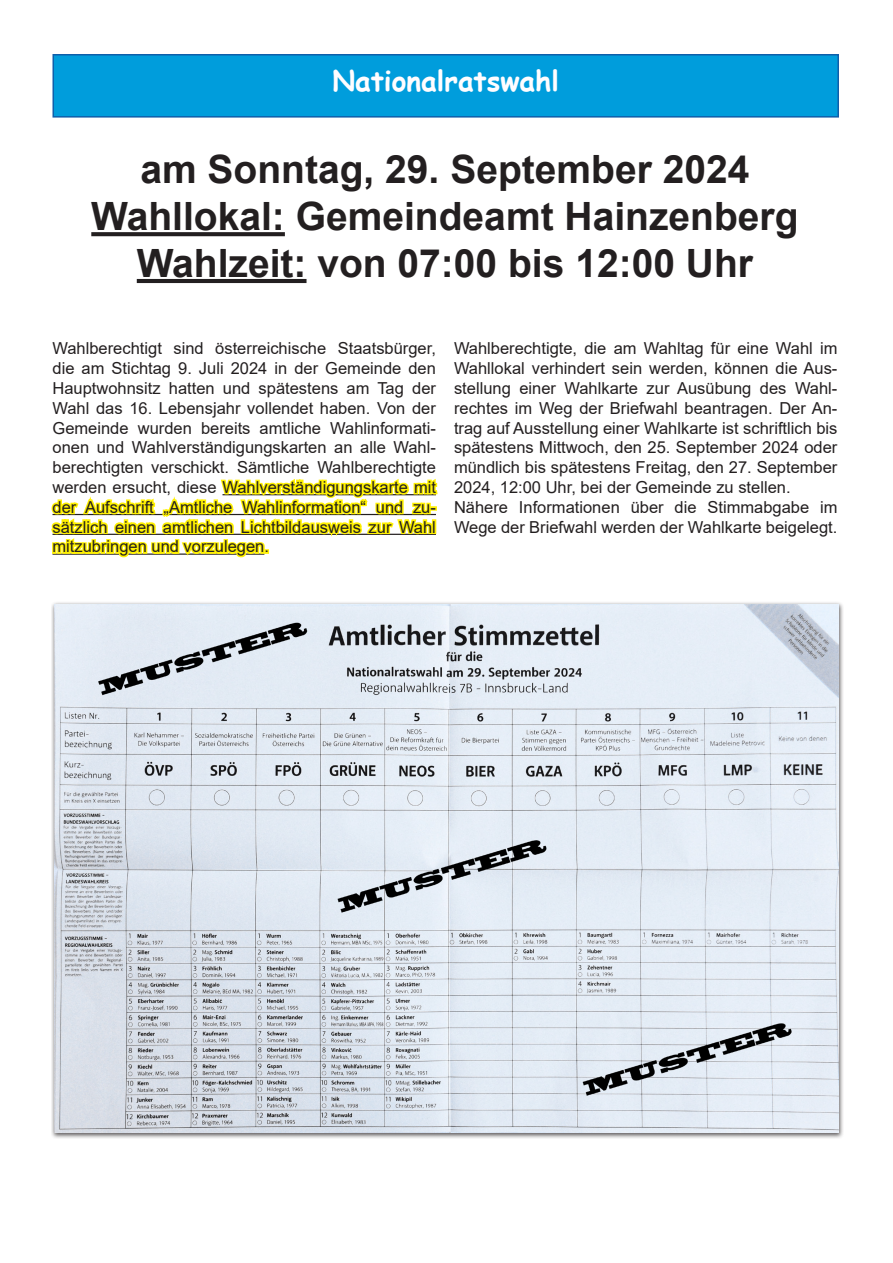
<style>
.page{position:relative;width:893px;height:1263px;background:#fff}
.page>*{position:absolute;margin:0;border:0;box-sizing:border-box;transform-origin:0 0}
.t1{font:700 39px "Arial";color:#231f20}
.t2{font:700 28.05px "Comic Sans MS";color:#fffdff}
.t3{font:16.5px/19.8px "Arial";color:#231f20;text-align:justify}
</style>
<div class="page">
<div style="left:53px;top:55px;width:785px;height:62px;background:#009ddc"></div>
<div style="left:52px;top:54px;width:787px;height:64px;border:2px solid #105faa"></div>
<svg style="left:91px;top:232px;width:194px;height:4px"></svg>
<hr style="left:137px;top:279px;width:169px;height:4px;background:#231f20">
<svg style="left:51px;top:478px;width:387px;height:80px"></svg>
<div style="left:51px;top:601px;width:793px;height:538px;background:#231f20;opacity:.73"></div>
<img style="left:54px;top:604px;width:785px;height:529px">
<p class="t2" style="left:332px;top:60px;width:228px">Nationalratswahl</p>
<p class="t1" style="left:140px;top:142px;width:611px">am Sonntag, 29. September 2024</p>
<p class="t1" style="left:91px;top:189px;width:709px">Wahllokal: Gemeindeamt Hainzenberg</p>
<p class="t1" style="left:137px;top:236px;width:618px">Wahlzeit: von 07:00 bis 12:00 Uhr</p>
<p class="t3" style="left:52px;top:339px;width:385px">Wahlberechtigt sind österreichische Staatsbürger, die am Stichtag 9. Juli 2024 in der Gemeinde den Hauptwohnsitz hatten und spätestens am Tag der Wahl das 16. Lebensjahr vollendet haben. Von der Gemeinde wurden bereits amtliche Wahlinformati&shy;onen und Wahlverständigungskarten an alle Wahl&shy;berechtigten verschickt. Sämtliche Wahlberechtigte werden ersucht, diese Wahlverständigungskarte mit der Aufschrift „Amtliche Wahlinformation“ und zu&shy;sätzlich einen amtlichen Lichtbildausweis zur Wahl mitzubringen und vorzulegen.</p>
<p class="t3" style="left:454px;top:339px;width:385px">Wahlberechtigte, die am Wahltag für eine Wahl im Wahllokal verhindert sein werden, können die Aus&shy;stellung einer Wahlkarte zur Ausübung des Wahl&shy;rechtes im Weg der Briefwahl beantragen. Der An&shy;trag auf Ausstellung einer Wahlkarte ist schriftlich bis spätestens Mittwoch, den 25. September 2024 oder mündlich bis spätestens Freitag, den 27. September 2024, 12:00 Uhr, bei der Gemeinde zu stellen.</p>
<p class="t3" style="left:454px;top:497px;width:385px">Nähere Informationen über die Stimmabgabe im<br>Wege der Briefwahl werden der Wahlkarte beigelegt.</p>
</div>
